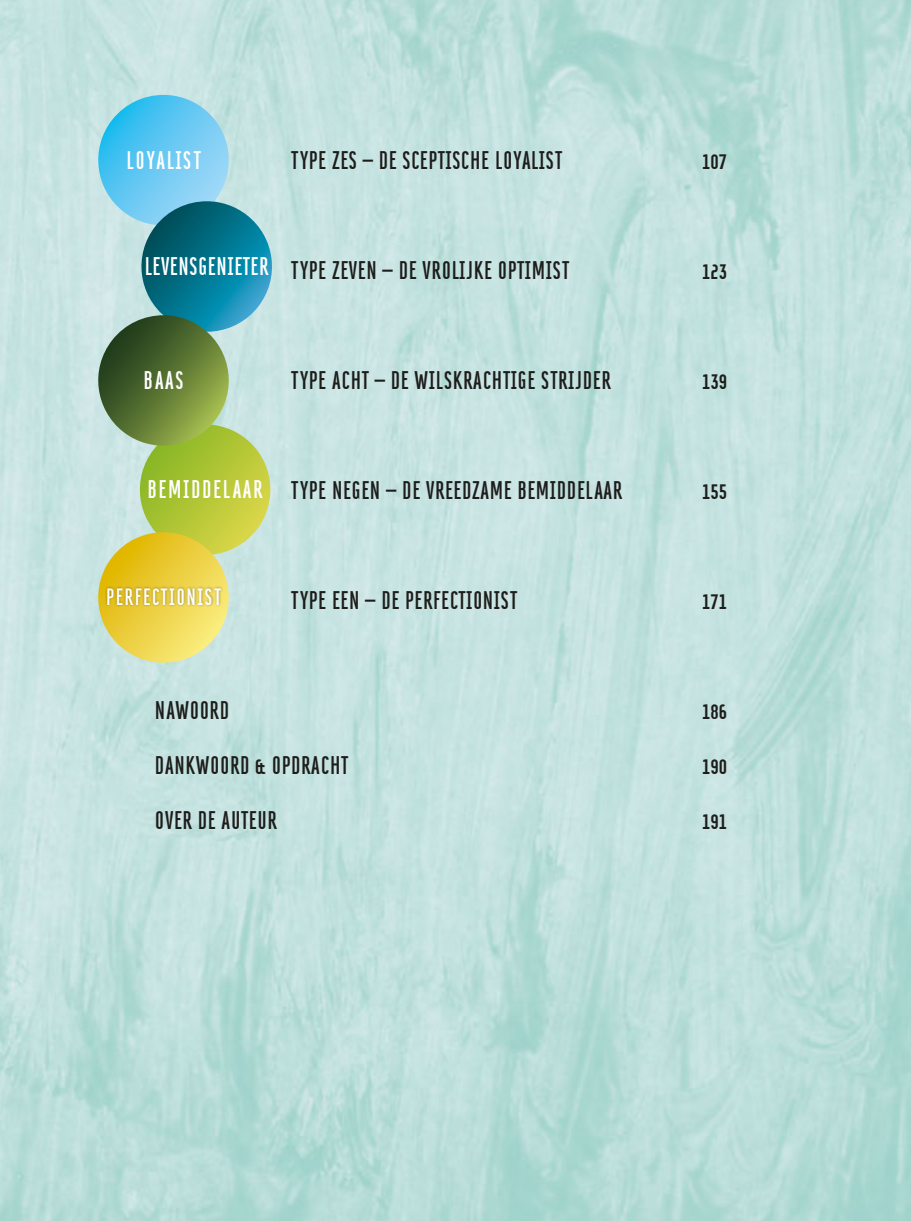
<style>
.page{position:relative;width:911px;height:1221px;background:#fff}
.page>*{position:absolute;margin:0;border:0;box-sizing:border-box;transform-origin:0 0}
.t1{font:700 26px "Corpa Gothic";color:#1d1d1b}
.t2{font:700 26px "Corpa Gothic";letter-spacing:.04em;color:#fff}
.t3{font:700 26px "Corpa Gothic";color:#fff}
.t4{font:700 24px "Corpa Gothic";letter-spacing:.04em;color:#fff}
</style>
<div class="page">
<svg style="left:90px;top:95px;width:190px;height:576px;background:#99bf9d"></svg>
<svg style="left:907px;top:1218px;width:4px;height:3px"></svg>
<p class="t2" style="left:126px;top:146px;width:76px">LOYALIST</p>
<p class="t1" style="left:290px;top:146px;width:273px">TYPE ZES – DE SCEPTISCHE LOYALIST</p>
<p class="t1" style="left:701px;top:146px;width:26px">107</p>
<p class="t3" style="left:144px;top:252px;width:126px">LEVENSGENIETER</p>
<p class="t1" style="left:290px;top:256px;width:280px">TYPE ZEVEN – DE VROLIJKE OPTIMIST</p>
<p class="t1" style="left:701px;top:256px;width:26px">123</p>
<p class="t2" style="left:143px;top:366px;width:42px">BAAS</p>
<p class="t1" style="left:290px;top:366px;width:322px">TYPE ACHT – DE WILSKRACHTIGE STRIJDER</p>
<p class="t1" style="left:701px;top:366px;width:26px">139</p>
<p class="t2" style="left:147px;top:475px;width:117px">BEMIDDELAAR</p>
<p class="t1" style="left:290px;top:476px;width:333px">TYPE NEGEN – DE VREEDZAME BEMIDDELAAR</p>
<p class="t1" style="left:701px;top:476px;width:26px">155</p>
<p class="t4" style="left:106px;top:583px;width:117px">PERFECTIONIST</p>
<p class="t1" style="left:290px;top:586px;width:228px">TYPE EEN – DE PERFECTIONIST</p>
<p class="t1" style="left:701px;top:586px;width:26px">171</p>
<p class="t1" style="left:154px;top:696px;width:76px">NAWOORD</p>
<p class="t1" style="left:701px;top:696px;width:26px">186</p>
<p class="t1" style="left:154px;top:751px;width:195px">DANKWOORD &amp; OPDRACHT</p>
<p class="t1" style="left:701px;top:751px;width:26px">190</p>
<p class="t1" style="left:154px;top:806px;width:124px">OVER DE AUTEUR</p>
<p class="t1" style="left:701px;top:806px;width:26px">191</p>
</div>
